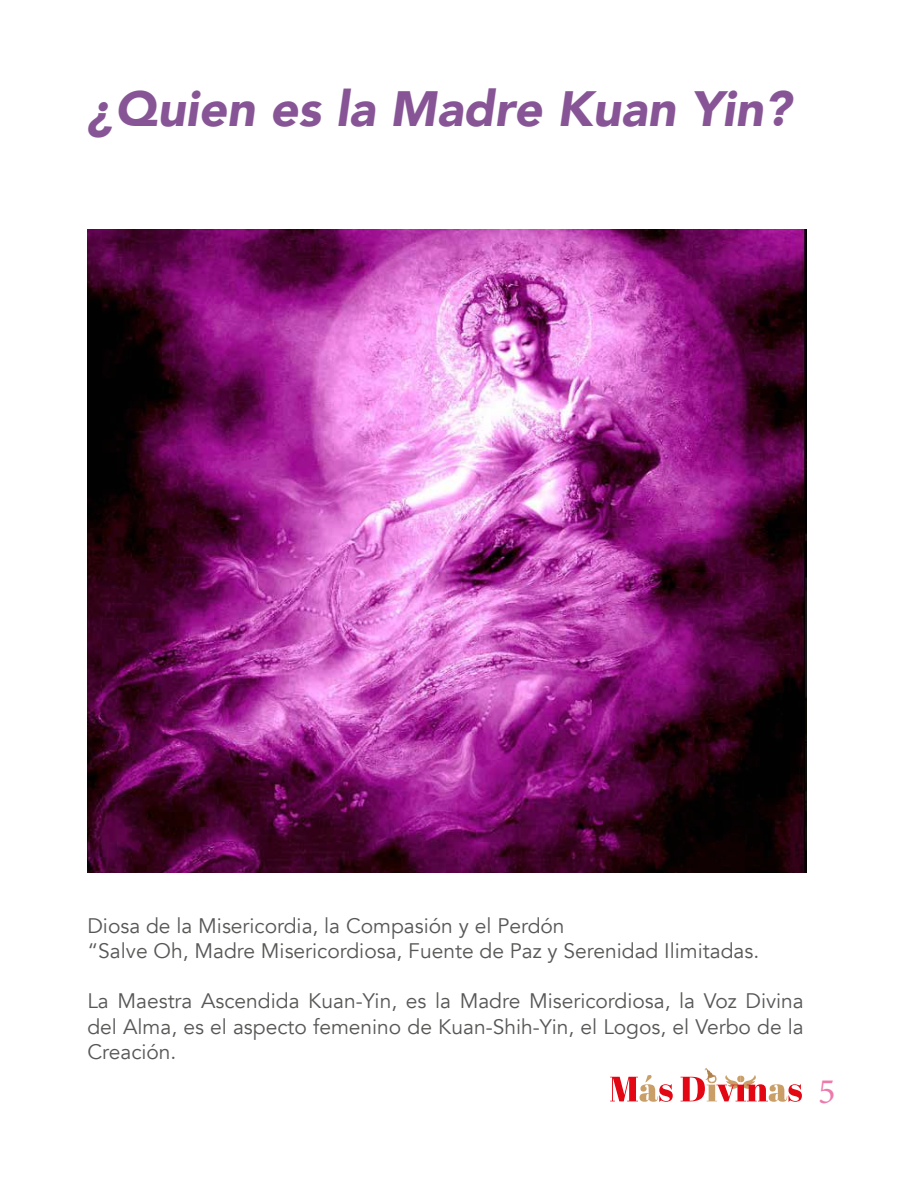
<style>
.page{position:relative;width:918px;height:1188px;background:#fff}
.page>*{position:absolute;margin:0;border:0;box-sizing:border-box;transform-origin:0 0}
.t1{font:italic 900 49.5px "Avenir";color:#875596}
.t2{font:36px "Minion Pro";color:#ee79ad}
.t3{font:21px/25.2px "Avenir";color:#575756}
</style>
<div class="page">
<svg style="left:610px;top:1075px;width:63px;height:27px"></svg>
<svg style="left:681px;top:1068px;width:121px;height:34px"></svg>
<img style="left:87px;top:229px;width:719px;height:643px">
<h1 class="t1" style="left:87px;top:68px;width:705px">¿Quien es la Madre Kuan Yin?</h1>
<p class="t3" style="left:87px;top:913px;width:673px">Diosa de la Misericordia, la Compasión y el Perdón<br>“Salve Oh, Madre Misericordiosa, Fuente de Paz y Serenidad Ilimitadas.</p>
<p class="t3" style="left:87px;top:989px;width:718px;text-align:justify">La Maestra Ascendida Kuan-Yin, es la Madre Misericordiosa, la Voz Divina del Alma, es el aspecto femenino de Kuan-Shih-Yin, el Logos, el Verbo de la Creación.</p>
<h2 class="t2" style="left:818px;top:1068px;width:19px">5</h2>
</div>
